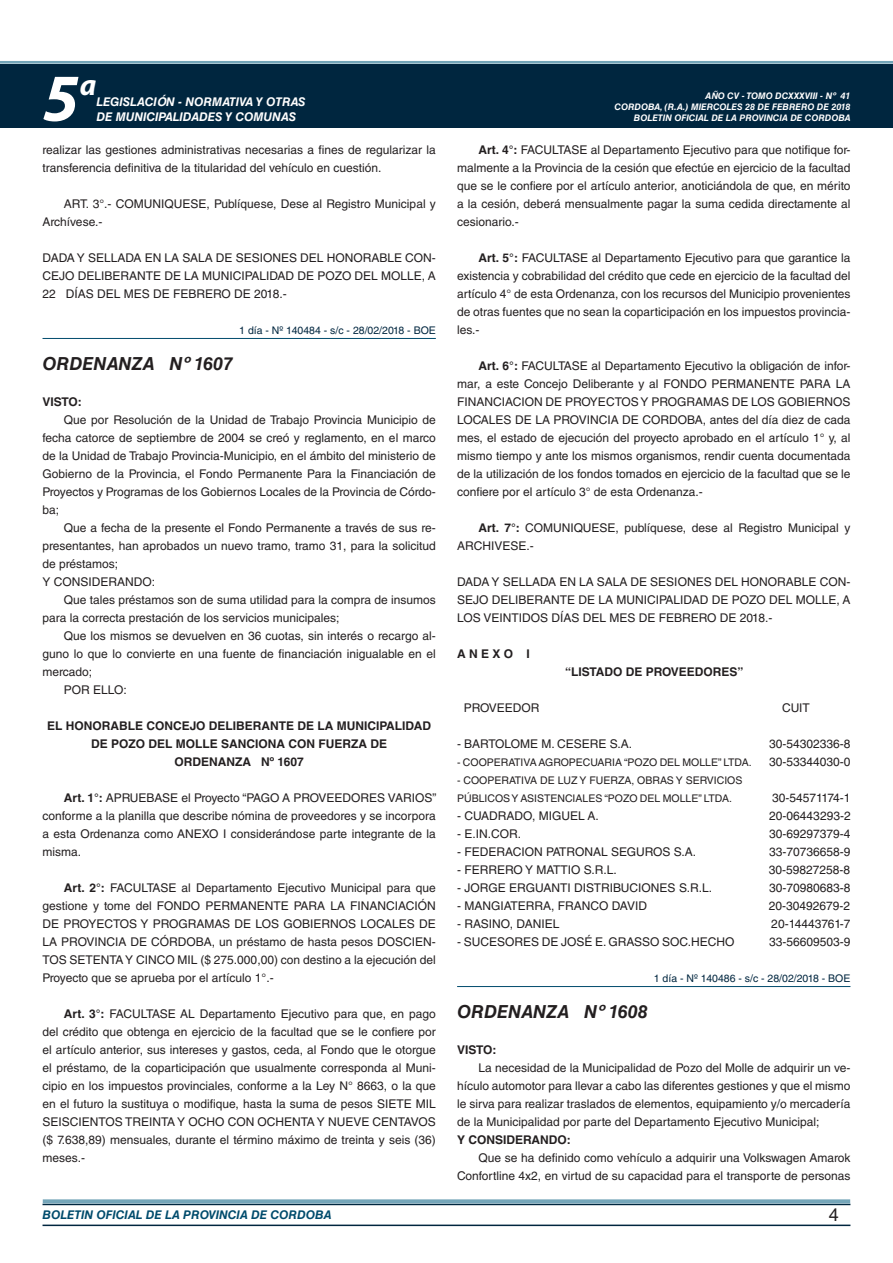
<style>
.page{position:relative;width:893px;height:1263px;background:#fff}
.page>*{position:absolute;margin:0;border:0;box-sizing:border-box;transform-origin:0 0}
.t1{font:italic 700 67.5px "Myriad Pro";color:#fff}
.t2{font:italic 700 30px "Myriad Pro";color:#fff}
.DOC__N{font:italic 700 18px "Helvetica LT Std";color:#231f20}
.t3{font:18px "Helvetica LT Std";color:#231f20}
.TEXTO_BASE{font:12px/18px "Helvetica LT Std";color:#231f20;text-align:justify}
.RESUELVE{font:700 12px/18px "Helvetica LT Std";color:#231f20;text-align:center}
.t4{font:italic 700 12px "Helvetica LT Std";color:#fff}
.t5{font:italic 700 12px "Helvetica LT Std";color:#004b6c}
.TEXTO_BASE-2{font:700 12px "Helvetica LT Std";color:#231f20}
.TEXTO_BASE-3{font:10.5px "Helvetica LT Std";color:#231f20}
.FECHA_DE_PUBLICACIÓN{font:10.5px "Helvetica LT Std";color:#00263f}
.t6{font:italic 700 9px/10.8px "Helvetica LT Std";color:#fff;text-align:right}
.s1{font-weight:700}
</style>
<div class="page">
<div style="left:0;top:61px;width:893px;height:6px;background:#fff;opacity:.75"></div>
<div style="left:0;top:64px;width:893px;height:64px;background:#00263f"></div>
<hr style="left:43px;top:1224px;width:807px;height:2px;background:#00263f">
<div style="left:42px;top:1198px;width:809px;height:8px;background:#fff;opacity:.75"></div>
<hr style="left:43px;top:338px;width:393px;height:1px;background:#004b6c">
<hr style="left:457px;top:986px;width:393px;height:1px;background:#004b6c">
<h1 class="t1" style="left:43px;top:54px;width:38px">5</h1>
<h2 class="t2" style="left:80px;top:66px;width:18px">a</h2>
<p class="t4" style="left:96px;top:95px;width:211px">LEGISLACIÓN - NORMATIVA Y OTRAS</p>
<p class="t4" style="left:96px;top:109px;width:201px">DE MUNICIPALIDADES Y COMUNAS</p>
<p class="TEXTO_BASE" style="left:43px;top:141px;width:395px">realizar las gestiones administrativas necesarias a fines de regularizar la transferencia definitiva de la titularidad del vehículo en cuestión.</p>
<p class="TEXTO_BASE" style="left:43px;top:195px;width:395px;text-indent:21px">ART. 3°.- COMUNIQUESE, Publíquese, Dese al Registro Municipal y<br>Archívese.-</p>
<p class="TEXTO_BASE" style="left:43px;top:249px;width:395px">DADA Y SELLADA EN LA SALA DE SESIONES DEL HONORABLE CON-CEJO DELIBERANTE DE LA MUNICIPALIDAD DE POZO DEL MOLLE, A 22 DÍAS DEL MES DE FEBRERO DE 2018.-</p>
<p class="FECHA_DE_PUBLICACIÓN" style="left:239px;top:324px;width:198px">1 día - Nº 140484 - s/c - 28/02/2018 - BOE</p>
<p class="DOC__N" style="left:43px;top:352px;width:192px">ORDENANZA Nº 1607</p>
<p class="TEXTO_BASE-2" style="left:43px;top:394px;width:41px">VISTO:</p>
<p class="TEXTO_BASE" style="left:43px;top:411px;width:395px;text-indent:21px">Que por Resolución de la Unidad de Trabajo Provincia Municipio de fecha catorce de septiembre de 2004 se creó y reglamento, en el marco de la Unidad de Trabajo Provincia-Municipio, en el ámbito del ministerio de Gobierno de la Provincia, el Fondo Permanente Para la Financiación de Proyectos y Programas de los Gobiernos Locales de la Provincia de Córdo&shy;ba;</p>
<p class="TEXTO_BASE" style="left:43px;top:519px;width:395px;text-indent:21px">Que a fecha de la presente el Fondo Permanente a través de sus re&shy;presentantes, han aprobados un nuevo tramo, tramo 31, para la solicitud de préstamos;</p>
<p class="TEXTO_BASE" style="left:43px;top:573px;width:114px">Y CONSIDERANDO:</p>
<p class="TEXTO_BASE" style="left:43px;top:591px;width:395px;text-indent:21px">Que tales préstamos son de suma utilidad para la compra de insumos para la correcta prestación de los servicios municipales;</p>
<p class="TEXTO_BASE" style="left:43px;top:627px;width:395px;text-indent:21px">Que los mismos se devuelven en 36 cuotas, sin interés o recargo al&shy;guno lo que lo convierte en una fuente de financiación inigualable en el mercado;</p>
<p class="TEXTO_BASE" style="left:64px;top:681px;width:64px">POR ELLO:</p>
<p class="RESUELVE" style="left:47px;top:716px;width:385px">EL HONORABLE CONCEJO DELIBERANTE DE LA MUNICIPALIDAD<br>DE POZO DEL MOLLE SANCIONA CON FUERZA DE</p>
<p class="RESUELVE" style="left:175px;top:752px;width:131px">ORDENANZA Nº 1607</p>
<p class="TEXTO_BASE" style="left:43px;top:789px;width:395px;text-indent:21px"><span class="s1">Art. 1°:</span> APRUEBASE el Proyecto “PAGO A PROVEEDORES VARIOS” conforme a la planilla que describe nómina de proveedores y se incorpora a esta Ordenanza como ANEXO I considerándose parte integrante de la misma.</p>
<p class="TEXTO_BASE" style="left:43px;top:879px;width:395px;text-indent:21px"><span class="s1">Art. 2°:</span> FACULTASE al Departamento Ejecutivo Municipal para que gestione y tome del FONDO PERMANENTE PARA LA FINANCIACIÓN DE PROYECTOS Y PROGRAMAS DE LOS GOBIERNOS LOCALES DE LA PROVINCIA DE CÓRDOBA, un préstamo de hasta pesos DOSCIEN-TOS SETENTA Y CINCO MIL ($ 275.000,00) con destino a la ejecución del Proyecto que se aprueba por el artículo 1°.-</p>
<p class="TEXTO_BASE" style="left:43px;top:1005px;width:395px;text-indent:21px"><span class="s1">Art. 3°:</span> FACULTASE AL Departamento Ejecutivo para que, en pago del crédito que obtenga en ejercicio de la facultad que se le confiere por el artículo anterior, sus intereses y gastos, ceda, al Fondo que le otorgue el préstamo, de la coparticipación que usualmente corresponda al Muni&shy;cipio en los impuestos provinciales, conforme a la Ley N° 8663, o la que en el futuro la sustituya o modifique, hasta la suma de pesos SIETE MIL SEISCIENTOS TREINTA Y OCHO CON OCHENTA Y NUEVE CENTAVOS ($ 7.638,89) mensuales, durante el término máximo de treinta y seis (36) meses.-</p>
<p class="t6" style="left:615px;top:91px;width:237px">AÑO CV - TOMO DCXXXVIII - Nº 41<br>CORDOBA, (R.A.) MIERCOLES 28 DE FEBRERO DE 2018<br>BOLETIN OFICIAL DE LA PROVINCIA DE CORDOBA</p>
<p class="TEXTO_BASE" style="left:457px;top:141px;width:395px;text-indent:21px"><span class="s1">Art. 4°:</span> FACULTASE al Departamento Ejecutivo para que notifique for&shy;malmente a la Provincia de la cesión que efectúe en ejercicio de la facultad que se le confiere por el artículo anterior, anoticiándola de que, en mérito a la cesión, deberá mensualmente pagar la suma cedida directamente al cesionario.-</p>
<p class="TEXTO_BASE" style="left:457px;top:249px;width:395px;text-indent:21px"><span class="s1">Art. 5°:</span> FACULTASE al Departamento Ejecutivo para que garantice la existencia y cobrabilidad del crédito que cede en ejercicio de la facultad del artículo 4° de esta Ordenanza, con los recursos del Municipio provenientes de otras fuentes que no sean la coparticipación en los impuestos provincia&shy;les.-</p>
<p class="TEXTO_BASE" style="left:457px;top:357px;width:395px;text-indent:21px"><span class="s1">Art. 6°:</span> FACULTASE al Departamento Ejecutivo la obligación de infor&shy;mar, a este Concejo Deliberante y al FONDO PERMANENTE PARA LA FINANCIACION DE PROYECTOS Y PROGRAMAS DE LOS GOBIERNOS LOCALES DE LA PROVINCIA DE CORDOBA, antes del día diez de cada mes, el estado de ejecución del proyecto aprobado en el artículo 1° y, al mismo tiempo y ante los mismos organismos, rendir cuenta documentada de la utilización de los fondos tomados en ejercicio de la facultad que se le confiere por el artículo 3° de esta Ordenanza.-</p>
<p class="TEXTO_BASE" style="left:457px;top:519px;width:395px;text-indent:21px"><span class="s1">Art. 7°:</span> COMUNIQUESE, publíquese, dese al Registro Municipal y<br>ARCHIVESE.-</p>
<p class="TEXTO_BASE" style="left:457px;top:573px;width:395px">DADA Y SELLADA EN LA SALA DE SESIONES DEL HONORABLE CON-SEJO DELIBERANTE DE LA MUNICIPALIDAD DE POZO DEL MOLLE, A LOS VEINTIDOS DÍAS DEL MES DE FEBRERO DE 2018.-</p>
<p class="RESUELVE" style="left:457px;top:644px;width:74px">A N E X O I</p>
<p class="RESUELVE" style="left:565px;top:662px;width:180px">“LISTADO DE PROVEEDORES”</p>
<p class="TEXTO_BASE" style="left:464px;top:699px;width:77px">PROVEEDOR</p>
<p class="TEXTO_BASE" style="left:782px;top:699px;width:29px">CUIT</p>
<p class="TEXTO_BASE" style="left:457px;top:735px;width:177px">- BARTOLOME M. CESERE S.A.</p>
<p class="TEXTO_BASE" style="left:769px;top:735px;width:83px">30-54302336-8</p>
<p class="TEXTO_BASE-3" style="left:457px;top:756px;width:296px">- COOPERATIVA AGROPECUARIA “POZO DEL MOLLE” LTDA.</p>
<p class="TEXTO_BASE" style="left:769px;top:753px;width:83px">30-53344030-0</p>
<p class="TEXTO_BASE-3" style="left:457px;top:774px;width:287px">- COOPERATIVA DE LUZ Y FUERZA, OBRAS Y SERVICIOS</p>
<p class="TEXTO_BASE-3" style="left:457px;top:792px;width:276px">PÚBLICOS Y ASISTENCIALES “POZO DEL MOLLE” LTDA.</p>
<p class="TEXTO_BASE" style="left:772px;top:789px;width:80px">30-54571174-1</p>
<p class="TEXTO_BASE" style="left:457px;top:807px;width:143px">- CUADRADO, MIGUEL A.</p>
<p class="TEXTO_BASE" style="left:769px;top:807px;width:83px">20-06443293-2</p>
<p class="TEXTO_BASE" style="left:457px;top:825px;width:66px">- E.IN.COR.</p>
<p class="TEXTO_BASE" style="left:769px;top:825px;width:83px">30-69297379-4</p>
<p class="TEXTO_BASE" style="left:457px;top:843px;width:241px">- FEDERACION PATRONAL SEGUROS S.A.</p>
<p class="TEXTO_BASE" style="left:769px;top:843px;width:83px">33-70736658-9</p>
<p class="TEXTO_BASE" style="left:457px;top:861px;width:161px">- FERRERO Y MATTIO S.R.L.</p>
<p class="TEXTO_BASE" style="left:769px;top:861px;width:83px">30-59827258-8</p>
<p class="TEXTO_BASE" style="left:457px;top:879px;width:256px">- JORGE ERGUANTI DISTRIBUCIONES S.R.L.</p>
<p class="TEXTO_BASE" style="left:769px;top:879px;width:83px">30-70980683-8</p>
<p class="TEXTO_BASE" style="left:457px;top:897px;width:191px">- MANGIATERRA, FRANCO DAVID</p>
<p class="TEXTO_BASE" style="left:769px;top:897px;width:83px">20-30492679-2</p>
<p class="TEXTO_BASE" style="left:457px;top:915px;width:104px">- RASINO, DANIEL</p>
<p class="TEXTO_BASE" style="left:771px;top:915px;width:81px">20-14443761-7</p>
<p class="TEXTO_BASE" style="left:457px;top:933px;width:279px">- SUCESORES DE JOSÉ E. GRASSO SOC.HECHO</p>
<p class="TEXTO_BASE" style="left:769px;top:933px;width:83px">33-56609503-9</p>
<p class="FECHA_DE_PUBLICACIÓN" style="left:654px;top:972px;width:198px">1 día - Nº 140486 - s/c - 28/02/2018 - BOE</p>
<p class="DOC__N" style="left:457px;top:1000px;width:192px">ORDENANZA Nº 1608</p>
<p class="TEXTO_BASE-2" style="left:457px;top:1042px;width:41px">VISTO:</p>
<p class="TEXTO_BASE" style="left:457px;top:1059px;width:395px;text-indent:21px">La necesidad de la Municipalidad de Pozo del Molle de adquirir un ve&shy;hículo automotor para llevar a cabo las diferentes gestiones y que el mismo le sirva para realizar traslados de elementos, equipamiento y/o mercadería de la Municipalidad por parte del Departamento Ejecutivo Municipal;</p>
<p class="TEXTO_BASE-2" style="left:457px;top:1132px;width:115px">Y CONSIDERANDO:</p>
<p class="TEXTO_BASE" style="left:457px;top:1149px;width:395px;text-align:right">Que se ha definido como vehículo a adquirir una Volkswagen Amarok<br>Confortline 4x2, en virtud de su capacidad para el transporte de personas</p>
<p class="t5" style="left:43px;top:1208px;width:290px">BOLETIN OFICIAL DE LA PROVINCIA DE CORDOBA</p>
<h3 class="t3" style="left:829px;top:1204px;width:12px">4</h3>
</div>
